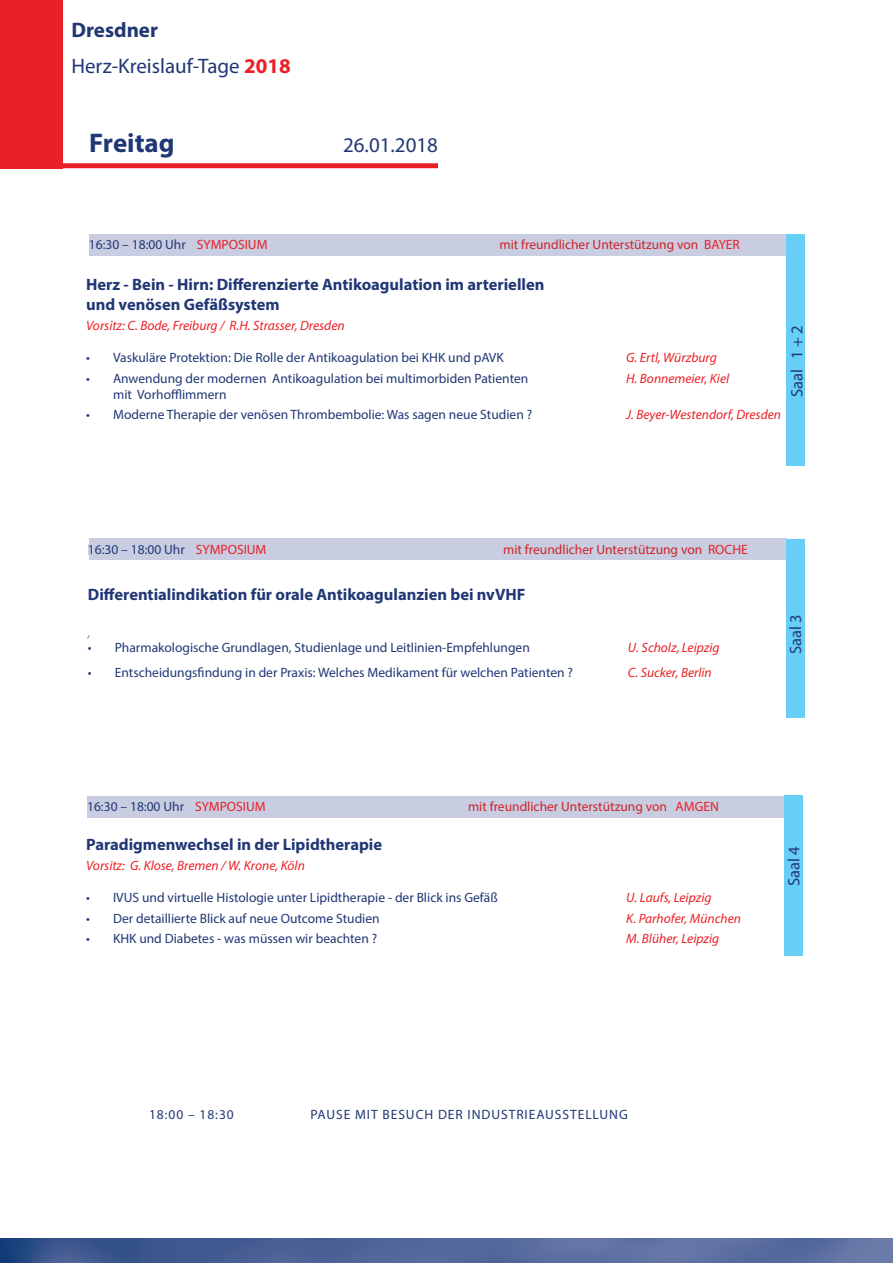
<style>
.page{position:relative;width:893px;height:1263px;background:#fff}
.page>*{position:absolute;margin:0;border:0;box-sizing:border-box;transform-origin:0 0}
.t1{font:700 27px "Myriad Pro";color:#213775}
.t2{font:21px/36px "Myriad Pro";color:#213775}
.t3{font:700 16.5px/19.8px "Myriad Pro";color:#213775}
.t4{font:16.5px "Myriad Pro";color:#213775}
.t5{font:13.5px "Myriad Pro";color:#213775}
.t6{font:italic 13.5px "Myriad Pro";color:#eb2026}
.t7{font:13.5px "Myriad Pro";color:#d1232a}
.t8{font:13.5px "Myriad Pro";letter-spacing:.07em;color:#213775}
.t9{font:italic 13.5px "Myriad Pro";color:#7886b0}
.s1{font-weight:700}
.s2{font-weight:700;color:#eb2026}
.s3{color:#eb2026}
</style>
<div class="page">
<div style="left:0;top:0;width:63px;height:168px;background:#eb2026"></div>
<div style="left:0;top:163px;width:438px;height:5px;background:#eb2026"></div>
<img style="left:0;top:1239px;width:893px;height:24px">
<div style="left:87px;top:796px;width:697px;height:21px;background:#c8cde1"></div>
<div style="left:89px;top:539px;width:697px;height:21px;background:#c8cde1"></div>
<div style="left:88px;top:544px;width:697px;height:11px;background:#c8cde1"></div>
<div style="left:786px;top:539px;width:18px;height:178px;background:#67cef5"></div>
<div style="left:784px;top:796px;width:18px;height:160px;background:#67cef5"></div>
<div style="left:89px;top:234px;width:697px;height:21px;background:#c8cde1"></div>
<div style="left:786px;top:234px;width:18px;height:232px;background:#67cef5"></div>
<h2 class="t2" style="left:71px;top:12px;width:221px"><span class="s1">Dresdner<br></span>Herz-Kreislauf-Tage <span class="s2">2018</span></h2>
<p class="t1" style="left:89px;top:125px;width:87px">Freitag</p>
<p class="t2" style="left:343px;top:127px;width:96px">26.01.2018</p>
<p class="t5" style="left:89px;top:236px;width:180px">16:30 – 18:00 Uhr <span class="s3">SYMPOSIUM</span></p>
<p class="t7" style="left:499px;top:236px;width:242px">mit freundlicher Unterstützung von <span class="s3">BAYER</span></p>
<p class="t3" style="left:86px;top:274px;width:460px">Herz - Bein - Hirn: Differenzierte Antikoagulation im arteriellen und venösen Gefäßsystem</p>
<p class="t6" style="left:86px;top:318px;width:260px">Vorsitz: C. Bode, Freiburg / R.H. Strasser, Dresden</p>
<p class="t5" style="left:86px;top:349px;width:419px">• Vaskuläre Protektion: Die Rolle der Antikoagulation bei KHK und pAVK</p>
<p class="t6" style="left:626px;top:349px;width:92px">G. Ertl, Würzburg</p>
<p class="t5" style="left:86px;top:370px;width:444px">• Anwendung der modernen Antikoagulation bei multimorbiden Patienten</p>
<p class="t6" style="left:626px;top:370px;width:105px">H. Bonnemeier, Kiel</p>
<p class="t5" style="left:113px;top:386px;width:115px">mit Vorhofflimmern</p>
<p class="t5" style="left:86px;top:407px;width:448px">• Moderne Therapie der venösen Thrombembolie: Was sagen neue Studien ?</p>
<p class="t6" style="left:626px;top:407px;width:156px">J. Beyer-Westendorf, Dresden</p>
<p class="t4" style="left:787px;top:397px;width:74px;rotate:-90deg">Saal 1 + 2</p>
<p class="t5" style="left:88px;top:541px;width:180px">16:30 – 18:00 Uhr <span class="s3">SYMPOSIUM</span></p>
<p class="t7" style="left:503px;top:541px;width:246px">mit freundlicher Unterstützung von <span class="s3">ROCHE</span></p>
<p class="t3" style="left:88px;top:584px;width:439px">Differentialindikation für orale Antikoagulanzien bei nvVHF</p>
<p class="t9" style="left:88px;top:624px;width:4px">,</p>
<p class="t5" style="left:88px;top:639px;width:443px">• Pharmakologische Grundlagen, Studienlage und Leitlinien-Empfehlungen</p>
<p class="t6" style="left:628px;top:639px;width:93px">U. Scholz, Leipzig</p>
<p class="t5" style="left:88px;top:664px;width:487px">• Entscheidungsfindung in der Praxis: Welches Medikament für welchen Patienten ?</p>
<p class="t6" style="left:628px;top:664px;width:85px">C. Sucker, Berlin</p>
<p class="t4" style="left:785px;top:654px;width:41px;rotate:-90deg">Saal 3</p>
<p class="t5" style="left:87px;top:798px;width:180px">16:30 – 18:00 Uhr <span class="s3">SYMPOSIUM</span></p>
<p class="t7" style="left:468px;top:798px;width:252px">mit freundlicher Unterstützung von <span class="s3">AMGEN</span></p>
<p class="t3" style="left:86px;top:834px;width:298px">Paradigmenwechsel in der Lipidtherapie</p>
<p class="t6" style="left:86px;top:857px;width:220px">Vorsitz: G. Klose, Bremen / W. Krone, Köln</p>
<p class="t5" style="left:86px;top:889px;width:413px">• IVUS und virtuelle Histologie unter Lipidtherapie - der Blick ins Gefäß</p>
<p class="t6" style="left:626px;top:889px;width:87px">U. Laufs, Leipzig</p>
<p class="t5" style="left:86px;top:910px;width:295px">• Der detaillierte Blick auf neue Outcome Studien</p>
<p class="t6" style="left:626px;top:910px;width:116px">K. Parhofer, München</p>
<p class="t5" style="left:86px;top:930px;width:293px">• KHK und Diabetes - was müssen wir beachten ?</p>
<p class="t6" style="left:626px;top:930px;width:95px">M. Blüher, Leipzig</p>
<p class="t4" style="left:784px;top:886px;width:41px;rotate:-90deg">Saal 4</p>
<p class="t5" style="left:149px;top:1106px;width:86px">18:00 – 18:30</p>
<p class="t8" style="left:311px;top:1106px;width:319px">PAUSE MIT BESUCH DER INDUSTRIEAUSSTELLUNG</p>
</div>
